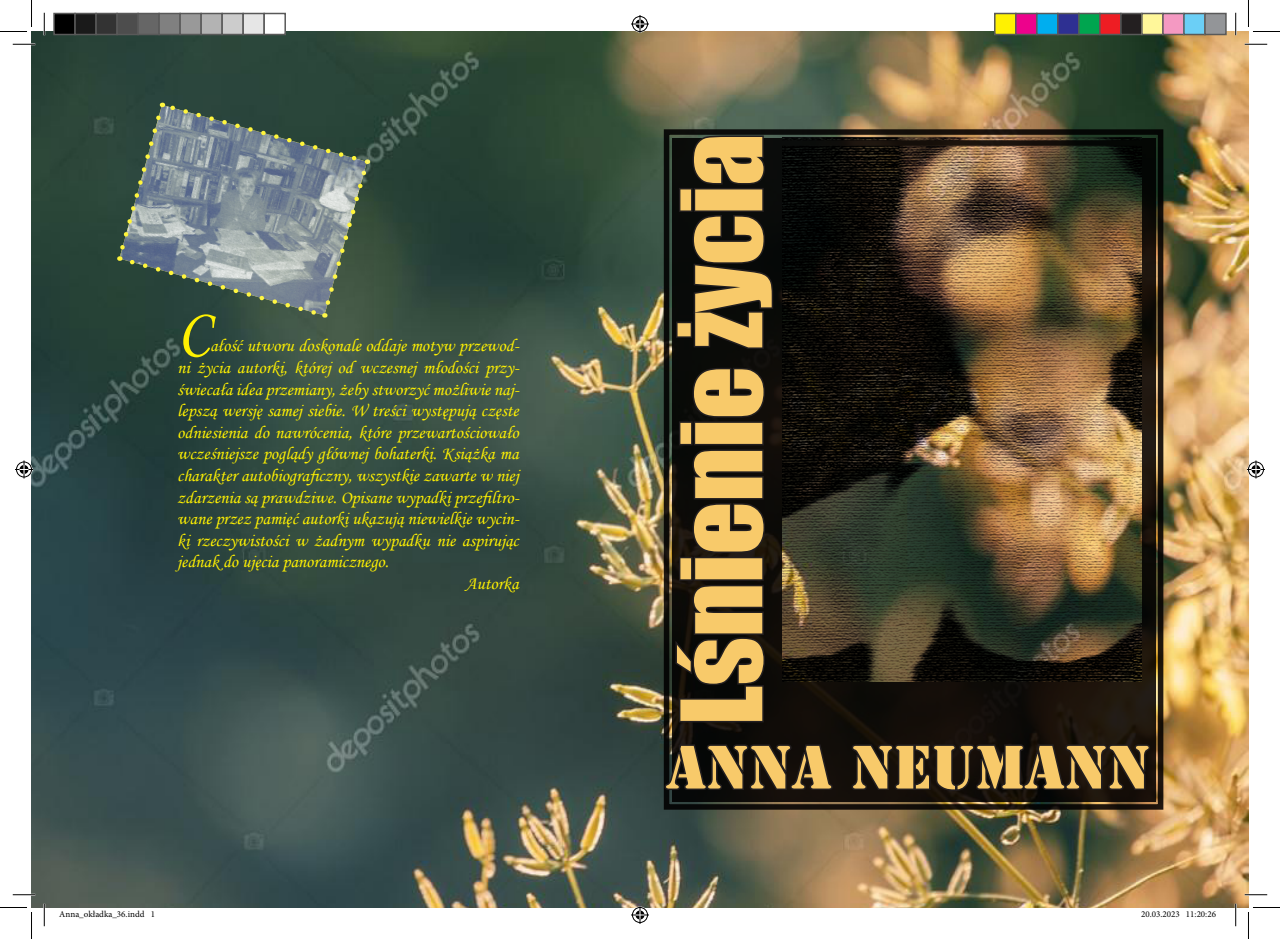
<style>
.page{position:relative;width:1280px;height:939px;background:#fff}
.page>*{position:absolute;margin:0;border:0;box-sizing:border-box;transform-origin:0 0}
.t1{font:103.5px "Impact";color:#f8ca6a}
.t2{font:63px "Monotype Corsiva";color:#fff101}
.t3{font:57px "Stencil Std";color:#f8ca6a}
.t4{font:18px/21.6px "Monotype Corsiva";color:#fff101;text-align:justify}
.t5{font:9px "Minion Pro";color:#000}
</style>
<div class="page">
<img style="left:32px;top:32px;width:1216px;height:875px">
<img style="left:661px;top:127px;width:504px;height:685px">
<div style="left:674px;top:140px;width:478px;height:659px;border:5px solid #231f20"></div>
<svg style="left:115px;top:101px;width:255px;height:218px;background:#687978"></svg>
<svg style="left:672px;top:366px;width:94px;height:358px;background:#12100d"></svg>
<svg style="left:674px;top:134px;width:100px;height:216px;background:#0e0f0e"></svg>
<svg style="left:663px;top:742px;width:171px;height:51px;background:#151211"></svg>
<svg style="left:849px;top:742px;width:302px;height:51px;background:#1a1411"></svg>
<hr style="left:13px;top:43px;width:22px;height:2px;background:#fff">
<hr style="left:1244px;top:43px;width:22px;height:2px;background:#fff">
<hr style="left:1244px;top:894px;width:22px;height:2px;background:#fff">
<hr style="left:43px;top:13px;width:2px;height:22px;background:#fff">
<hr style="left:1234px;top:13px;width:2px;height:22px;background:#fff">
<hr style="left:1234px;top:904px;width:2px;height:22px;background:#fff">
<svg style="left:13px;top:44px;width:22px;height:1px"></svg>
<svg style="left:1244px;top:44px;width:22px;height:1px"></svg>
<svg style="left:1244px;top:894px;width:22px;height:1px"></svg>
<svg style="left:44px;top:13px;width:1px;height:22px"></svg>
<svg style="left:1235px;top:13px;width:1px;height:22px"></svg>
<svg style="left:1235px;top:904px;width:1px;height:22px"></svg>
<svg style="left:0;top:0;width:32px;height:32px"></svg>
<svg style="left:0;top:618px;width:50px;height:321px"></svg>
<svg style="left:1247px;top:0;width:32px;height:32px"></svg>
<svg style="left:1247px;top:907px;width:32px;height:32px"></svg>
<svg style="left:631px;top:15px;width:18px;height:18px"></svg>
<svg style="left:631px;top:906px;width:18px;height:18px"></svg>
<svg style="left:15px;top:460px;width:18px;height:18px"></svg>
<svg style="left:1246px;top:460px;width:18px;height:18px"></svg>
<div style="left:54px;top:14px;width:21px;height:21px;background:#000"></div>
<div style="left:53px;top:13px;width:23px;height:22px;border:2px solid #595959"></div>
<div style="left:75px;top:14px;width:21px;height:21px;background:#1a1a1a"></div>
<div style="left:74px;top:13px;width:23px;height:22px;border:2px solid #595959"></div>
<div style="left:96px;top:14px;width:21px;height:21px;background:#333"></div>
<div style="left:95px;top:13px;width:23px;height:22px;border:2px solid #595959"></div>
<div style="left:117px;top:14px;width:21px;height:21px;background:#4d4d4d"></div>
<div style="left:116px;top:13px;width:23px;height:22px;border:2px solid #595959"></div>
<div style="left:138px;top:14px;width:21px;height:21px;background:#666"></div>
<div style="left:137px;top:13px;width:23px;height:22px;border:2px solid #595959"></div>
<div style="left:159px;top:14px;width:21px;height:21px;background:#808080"></div>
<div style="left:158px;top:13px;width:23px;height:22px;border:2px solid #595959"></div>
<div style="left:180px;top:14px;width:21px;height:21px;background:#999"></div>
<div style="left:179px;top:13px;width:23px;height:22px;border:2px solid #595959"></div>
<div style="left:201px;top:14px;width:21px;height:21px;background:#b3b3b3"></div>
<div style="left:200px;top:13px;width:23px;height:22px;border:2px solid #595959"></div>
<div style="left:222px;top:14px;width:21px;height:21px;background:#ccc"></div>
<div style="left:221px;top:13px;width:23px;height:22px;border:2px solid #595959"></div>
<div style="left:243px;top:14px;width:21px;height:21px;background:#e6e6e6"></div>
<div style="left:242px;top:13px;width:23px;height:22px;border:2px solid #595959"></div>
<div style="left:263px;top:13px;width:23px;height:22px;border:2px solid #595959"></div>
<div style="left:994px;top:14px;width:21px;height:21px;background:#fff101"></div>
<div style="left:993px;top:13px;width:23px;height:22px;border:2px solid #595959"></div>
<div style="left:1015px;top:14px;width:21px;height:21px;background:#ed028c"></div>
<div style="left:1014px;top:13px;width:23px;height:22px;border:2px solid #595959"></div>
<div style="left:1036px;top:14px;width:21px;height:21px;background:#00aeef"></div>
<div style="left:1035px;top:13px;width:23px;height:22px;border:2px solid #595959"></div>
<div style="left:1057px;top:14px;width:21px;height:21px;background:#2e3092"></div>
<div style="left:1056px;top:13px;width:23px;height:22px;border:2px solid #595959"></div>
<div style="left:1078px;top:14px;width:21px;height:21px;background:#00a54f"></div>
<div style="left:1077px;top:13px;width:23px;height:22px;border:2px solid #595959"></div>
<div style="left:1099px;top:14px;width:21px;height:21px;background:#ee1d23"></div>
<div style="left:1098px;top:13px;width:23px;height:22px;border:2px solid #595959"></div>
<div style="left:1120px;top:14px;width:21px;height:21px;background:#231f20"></div>
<div style="left:1119px;top:13px;width:23px;height:22px;border:2px solid #595959"></div>
<div style="left:1141px;top:14px;width:21px;height:21px;background:#fff79a"></div>
<div style="left:1140px;top:13px;width:23px;height:22px;border:2px solid #595959"></div>
<div style="left:1162px;top:14px;width:21px;height:21px;background:#f499c2"></div>
<div style="left:1161px;top:13px;width:23px;height:22px;border:2px solid #595959"></div>
<div style="left:1183px;top:14px;width:21px;height:21px;background:#6bcff6"></div>
<div style="left:1182px;top:13px;width:23px;height:22px;border:2px solid #595959"></div>
<div style="left:1204px;top:14px;width:21px;height:21px;background:#939598"></div>
<div style="left:1203px;top:13px;width:23px;height:22px;border:2px solid #595959"></div>
<p class="t2" style="left:177px;top:294px;width:34px">C</p>
<p class="t4" style="left:177px;top:335px;width:343px;text-indent:33px">ałość utworu doskonale oddaje motyw przewod&shy;ni życia autorki, której od wczesnej młodości przy&shy;świecała idea przemiany, żeby stworzyć możliwie naj&shy;lepszą wersję samej siebie. W treści występują częste odniesienia do nawrócenia, które przewartościowało wcześniejsze poglądy głównej bohaterki. Książka ma charakter autobiograficzny, wszystkie zawarte w niej zdarzenia są prawdziwe. Opisane wypadki przefiltro&shy;wane przez pamięć autorki ukazują niewielkie wycin&shy;ki rzeczywistości w żadnym wypadku nie aspirując jednak do ujęcia panoramicznego.</p>
<p class="t4" style="left:465px;top:573px;width:55px">Autorka</p>
<p class="t1" style="left:641px;top:725px;width:593px;rotate:-90deg">Lśnienie życia</p>
<p class="t3" style="left:666px;top:730px;width:485px">ANNA NEUMANN</p>
<p class="t5" style="left:59px;top:908px;width:97px">Anna_okładka_36.indd 1</p>
<p class="t5" style="left:1140px;top:908px;width:76px">20.03.2023 11:20:26</p>
</div>
